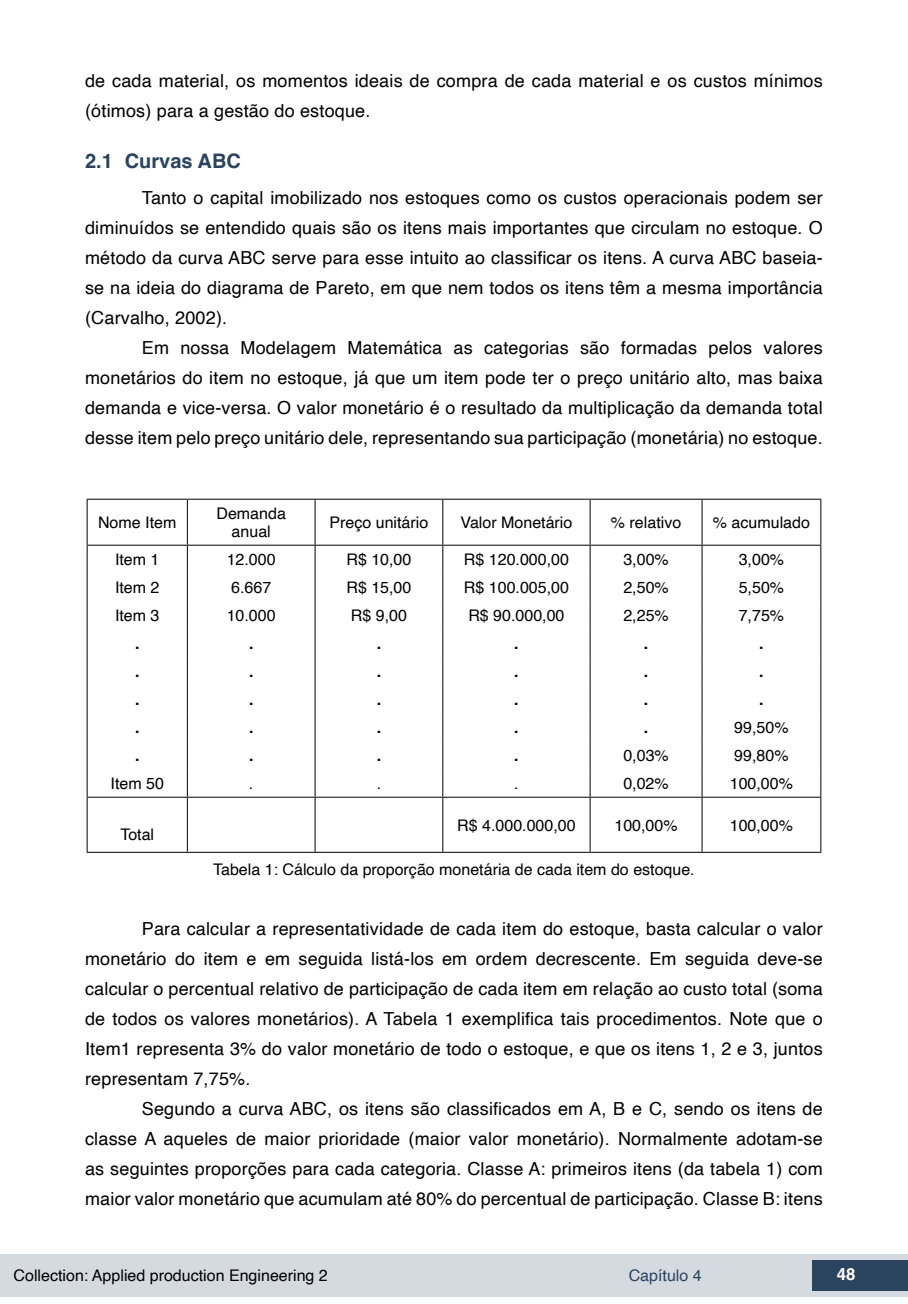
<style>
.page{position:relative;width:908px;height:1304px;background:#fff}
.page>*{position:absolute;margin:0;border:0;box-sizing:border-box;transform-origin:0 0}
.t1{font:700 20px "Helvetica";color:#2a435e}
.t2{font:18px/30px "Helvetica";letter-spacing:.01em;color:#000;text-align:justify}
.t3{font:700 16.8px "Helvetica";color:#fff}
.t4{font:16px/18px "Helvetica";color:#000;text-align:center}
.t5{font:700 16px "Helvetica";color:#000}
.t6{font:16px "Helvetica";color:#2a435e}
</style>
<div class="page">
<div style="left:0;top:1254px;width:906px;height:43px;background:#d4dadf"></div>
<div style="left:812px;top:1261px;width:95px;height:30px;background:#2a435e"></div>
<svg style="left:88px;top:546px;width:732px;height:306px"></svg>
<hr style="left:87px;top:545px;width:100px;height:1px;background:#000">
<hr style="left:187px;top:545px;width:128px;height:1px;background:#000">
<hr style="left:315px;top:545px;width:127px;height:1px;background:#000">
<hr style="left:442px;top:545px;width:148px;height:1px;background:#000">
<hr style="left:590px;top:545px;width:111px;height:1px;background:#000">
<hr style="left:701px;top:545px;width:120px;height:1px;background:#000">
<hr style="left:87px;top:797px;width:100px;height:1px;background:#000">
<hr style="left:187px;top:797px;width:128px;height:1px;background:#000">
<hr style="left:315px;top:797px;width:127px;height:1px;background:#000">
<hr style="left:442px;top:797px;width:148px;height:1px;background:#000">
<hr style="left:590px;top:797px;width:111px;height:1px;background:#000">
<hr style="left:701px;top:797px;width:120px;height:1px;background:#000">
<hr style="left:87px;top:499px;width:100px;height:1px;background:#000">
<hr style="left:87px;top:500px;width:1px;height:45px;background:#000">
<hr style="left:187px;top:499px;width:128px;height:1px;background:#000">
<hr style="left:187px;top:500px;width:1px;height:45px;background:#000">
<hr style="left:315px;top:499px;width:127px;height:1px;background:#000">
<hr style="left:314px;top:500px;width:1px;height:45px;background:#000">
<hr style="left:442px;top:499px;width:148px;height:1px;background:#000">
<hr style="left:442px;top:500px;width:1px;height:45px;background:#000">
<hr style="left:590px;top:499px;width:111px;height:1px;background:#000">
<hr style="left:589px;top:500px;width:1px;height:45px;background:#000">
<hr style="left:701px;top:499px;width:120px;height:1px;background:#000">
<hr style="left:701px;top:500px;width:1px;height:45px;background:#000">
<hr style="left:820px;top:500px;width:1px;height:45px;background:#000">
<svg style="left:87px;top:546px;width:1px;height:251px"></svg>
<svg style="left:187px;top:546px;width:1px;height:251px"></svg>
<svg style="left:314px;top:546px;width:1px;height:251px"></svg>
<svg style="left:442px;top:546px;width:1px;height:251px"></svg>
<svg style="left:589px;top:546px;width:1px;height:251px"></svg>
<svg style="left:701px;top:546px;width:1px;height:251px"></svg>
<svg style="left:820px;top:546px;width:1px;height:251px"></svg>
<hr style="left:87px;top:798px;width:1px;height:54px;background:#000">
<hr style="left:187px;top:798px;width:1px;height:54px;background:#000">
<hr style="left:314px;top:798px;width:1px;height:54px;background:#000">
<hr style="left:442px;top:798px;width:1px;height:54px;background:#000">
<hr style="left:589px;top:798px;width:1px;height:54px;background:#000">
<hr style="left:701px;top:798px;width:1px;height:54px;background:#000">
<hr style="left:820px;top:798px;width:1px;height:54px;background:#000">
<hr style="left:87px;top:852px;width:100px;height:1px;background:#000">
<hr style="left:187px;top:852px;width:128px;height:1px;background:#000">
<hr style="left:315px;top:852px;width:127px;height:1px;background:#000">
<hr style="left:442px;top:852px;width:148px;height:1px;background:#000">
<hr style="left:590px;top:852px;width:111px;height:1px;background:#000">
<hr style="left:701px;top:852px;width:120px;height:1px;background:#000">
<p class="t2" style="left:85px;top:66px;width:738px">de cada material, os momentos ideais de compra de cada material e os custos mínimos (ótimos) para a gestão do estoque.</p>
<p class="t1" style="left:85px;top:149px;width:157px">2.1 Curvas ABC</p>
<p class="t2" style="left:85px;top:183px;width:738px;text-indent:57px">Tanto o capital imobilizado nos estoques como os custos operacionais podem ser diminuídos se entendido quais são os itens mais importantes que circulam no estoque. O método da curva ABC serve para esse intuito ao classificar os itens. A curva ABC baseia&shy;se na ideia do diagrama de Pareto, em que nem todos os itens têm a mesma importância (Carvalho, 2002).</p>
<p class="t2" style="left:85px;top:333px;width:738px;text-indent:57px">Em nossa Modelagem Matemática as categorias são formadas pelos valores monetários do item no estoque, já que um item pode ter o preço unitário alto, mas baixa demanda e vice-versa. O valor monetário é o resultado da multiplicação da demanda total desse item pelo preço unitário dele, representando sua participação (monetária) no estoque.</p>
<p class="t4" style="left:98px;top:514px;width:80px">Nome Item</p>
<p class="t4" style="left:216px;top:505px;width:71px">Demanda anual</p>
<p class="t4" style="left:329px;top:514px;width:100px">Preço unitário</p>
<p class="t4" style="left:460px;top:514px;width:113px">Valor Monetário</p>
<p class="t4" style="left:610px;top:514px;width:72px">% relativo</p>
<p class="t4" style="left:712px;top:514px;width:98px">% acumulado</p>
<p class="t4" style="left:115px;top:551px;width:46px">Item 1</p>
<p class="t4" style="left:227px;top:551px;width:50px">12.000</p>
<p class="t4" style="left:346px;top:551px;width:66px">R$ 10,00</p>
<p class="t4" style="left:463px;top:551px;width:106px">R$ 120.000,00</p>
<p class="t4" style="left:623px;top:551px;width:47px">3,00%</p>
<p class="t4" style="left:738px;top:551px;width:47px">3,00%</p>
<p class="t4" style="left:115px;top:579px;width:46px">Item 2</p>
<p class="t4" style="left:231px;top:579px;width:42px">6.667</p>
<p class="t4" style="left:346px;top:579px;width:66px">R$ 15,00</p>
<p class="t4" style="left:463px;top:579px;width:106px">R$ 100.005,00</p>
<p class="t4" style="left:623px;top:579px;width:47px">2,50%</p>
<p class="t4" style="left:738px;top:579px;width:47px">5,50%</p>
<p class="t4" style="left:115px;top:607px;width:46px">Item 3</p>
<p class="t4" style="left:227px;top:607px;width:50px">10.000</p>
<p class="t4" style="left:351px;top:607px;width:58px">R$ 9,00</p>
<p class="t4" style="left:468px;top:607px;width:98px">R$ 90.000,00</p>
<p class="t4" style="left:623px;top:607px;width:47px">2,25%</p>
<p class="t4" style="left:738px;top:607px;width:47px">7,75%</p>
<p class="t5" style="left:135px;top:634px;width:6px">.</p>
<p class="t5" style="left:249px;top:634px;width:6px">.</p>
<p class="t5" style="left:376px;top:634px;width:6px">.</p>
<p class="t5" style="left:514px;top:634px;width:6px">.</p>
<p class="t5" style="left:643px;top:634px;width:6px">.</p>
<p class="t5" style="left:758px;top:634px;width:6px">.</p>
<p class="t5" style="left:135px;top:662px;width:6px">.</p>
<p class="t5" style="left:249px;top:662px;width:6px">.</p>
<p class="t5" style="left:376px;top:662px;width:6px">.</p>
<p class="t5" style="left:514px;top:662px;width:6px">.</p>
<p class="t5" style="left:643px;top:662px;width:6px">.</p>
<p class="t5" style="left:758px;top:662px;width:6px">.</p>
<p class="t5" style="left:135px;top:690px;width:6px">.</p>
<p class="t5" style="left:249px;top:690px;width:6px">.</p>
<p class="t5" style="left:376px;top:690px;width:6px">.</p>
<p class="t5" style="left:514px;top:690px;width:6px">.</p>
<p class="t5" style="left:643px;top:690px;width:6px">.</p>
<p class="t5" style="left:758px;top:690px;width:6px">.</p>
<p class="t5" style="left:135px;top:718px;width:6px">.</p>
<p class="t5" style="left:249px;top:718px;width:6px">.</p>
<p class="t5" style="left:376px;top:718px;width:6px">.</p>
<p class="t5" style="left:514px;top:718px;width:6px">.</p>
<p class="t5" style="left:643px;top:718px;width:6px">.</p>
<p class="t4" style="left:734px;top:719px;width:56px">99,50%</p>
<p class="t5" style="left:135px;top:746px;width:6px">.</p>
<p class="t5" style="left:249px;top:746px;width:6px">.</p>
<p class="t5" style="left:376px;top:746px;width:6px">.</p>
<p class="t5" style="left:514px;top:746px;width:6px">.</p>
<p class="t4" style="left:623px;top:747px;width:47px">0,03%</p>
<p class="t4" style="left:734px;top:747px;width:56px">99,80%</p>
<p class="t4" style="left:110px;top:775px;width:55px">Item 50</p>
<p class="t4" style="left:249px;top:775px;width:6px">.</p>
<p class="t4" style="left:376px;top:775px;width:6px">.</p>
<p class="t4" style="left:514px;top:775px;width:6px">.</p>
<p class="t4" style="left:623px;top:775px;width:47px">0,02%</p>
<p class="t4" style="left:729px;top:775px;width:65px">100,00%</p>
<p class="t4" style="left:120px;top:826px;width:35px">Total</p>
<p class="t4" style="left:457px;top:817px;width:120px">R$ 4.000.000,00</p>
<p class="t4" style="left:614px;top:817px;width:65px">100,00%</p>
<p class="t4" style="left:729px;top:817px;width:65px">100,00%</p>
<p class="t4" style="left:213px;top:861px;width:483px">Tabela 1: Cálculo da proporção monetária de cada item do estoque.</p>
<p class="t2" style="left:85px;top:915px;width:738px;text-indent:57px">Para calcular a representatividade de cada item do estoque, basta calcular o valor monetário do item e em seguida listá-los em ordem decrescente. Em seguida deve-se calcular o percentual relativo de participação de cada item em relação ao custo total (soma de todos os valores monetários). A Tabela 1 exemplifica tais procedimentos. Note que o Item1 representa 3% do valor monetário de todo o estoque, e que os itens 1, 2 e 3, juntos representam 7,75%.</p>
<p class="t2" style="left:85px;top:1095px;width:738px;text-indent:57px">Segundo a curva ABC, os itens são classificados em A, B e C, sendo os itens de classe A aqueles de maior prioridade (maior valor monetário). Normalmente adotam-se as seguintes proporções para cada categoria. Classe A: primeiros itens (da tabela 1) com maior valor monetário que acumulam até 80% do percentual de participação. Classe B: itens</p>
<p class="t4" style="left:14px;top:1267px;width:315px">Collection: Applied production Engineering 2</p>
<p class="t6" style="left:628px;top:1263px;width:74px">Capítulo 4</p>
<p class="t3" style="left:836px;top:1264px;width:20px">48</p>
</div>
